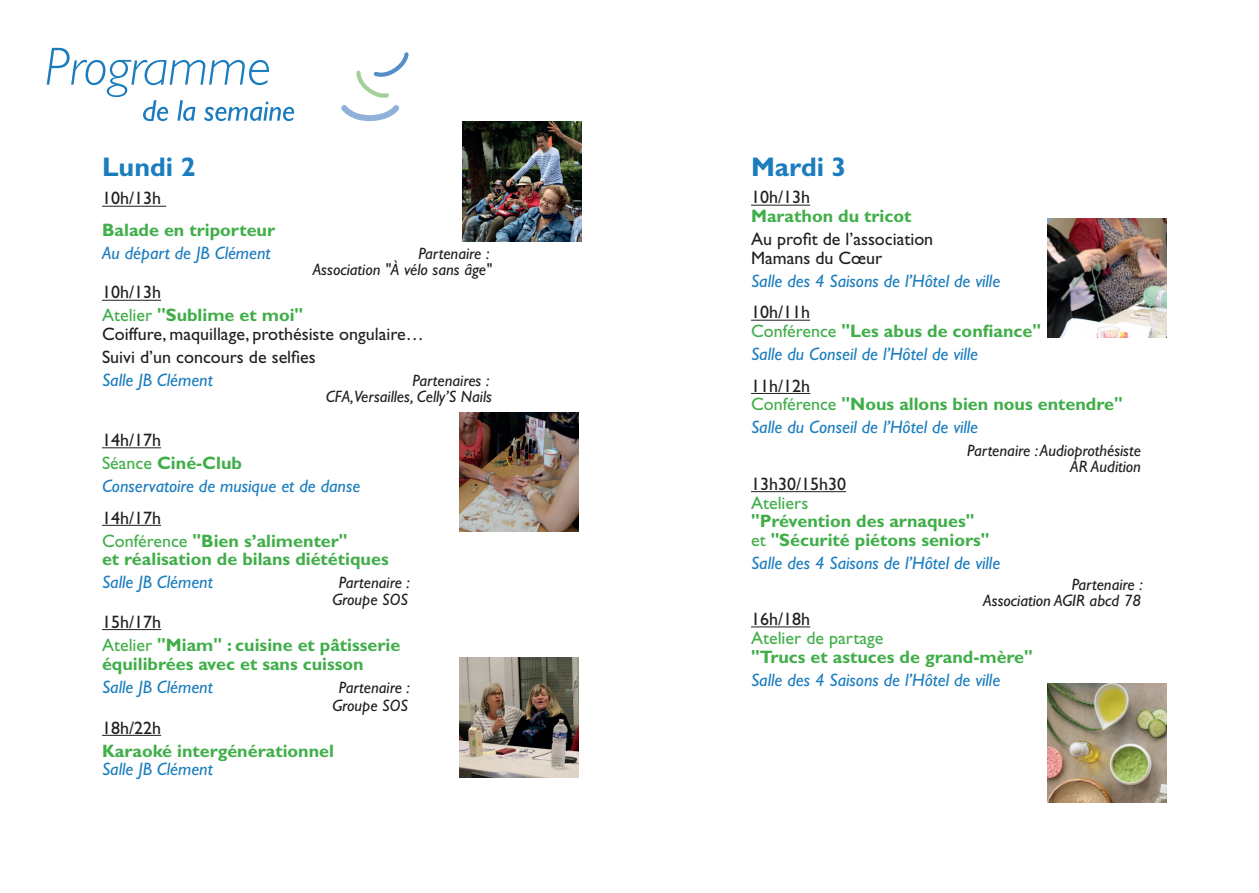
<style>
.page{position:relative;width:1259px;height:893px;background:#fff}
.page>*{position:absolute;margin:0;border:0;box-sizing:border-box;transform-origin:0 0}
.t1{font:700 27px "Gill Sans Std";color:#1b7dbe}
.t2{font:700 18px/23px "Gill Sans Std";color:#40ae49}
.t3{font:italic 18px/23px "Gill Sans Std";color:#1b7dbe}
.t4{font:18px/22.5px "Gill Sans Std";color:#231f20}
.t5{font:18px "Gill Sans Std";color:#40ae49}
.t6{font:italic 16.5px/16.5px "Gill Sans Std";color:#231f20;text-align:right}
.s1{font-weight:400;color:#231f20}
.s2{font-weight:400}
.s3{font-style:normal;color:#231f20}
.s4{font-style:normal;color:#40ae49}
.s5{font-weight:700;font-style:normal;color:#40ae49}
</style>
<div class="page">
<svg style="left:47px;top:48px;width:248px;height:73px"></svg>
<hr style="left:102px;top:447px;width:59px;height:1px;background:#231f20">
<hr style="left:102px;top:525px;width:59px;height:1px;background:#231f20">
<hr style="left:102px;top:629px;width:59px;height:1px;background:#231f20">
<hr style="left:102px;top:735px;width:59px;height:1px;background:#231f20">
<hr style="left:751px;top:491px;width:95px;height:1px;background:#231f20">
<hr style="left:751px;top:626px;width:59px;height:1px;background:#231f20">
<hr style="left:102px;top:206px;width:64px;height:1px;background:#231f20">
<hr style="left:102px;top:300px;width:59px;height:1px;background:#231f20">
<img style="left:459px;top:412px;width:119px;height:119px">
<img style="left:462px;top:122px;width:119px;height:119px">
<img style="left:1047px;top:683px;width:120px;height:119px">
<hr style="left:751px;top:205px;width:59px;height:1px;background:#231f20">
<hr style="left:751px;top:320px;width:59px;height:1px;background:#231f20">
<hr style="left:751px;top:393px;width:59px;height:1px;background:#231f20">
<img style="left:1047px;top:218px;width:120px;height:119px">
<img style="left:459px;top:658px;width:119px;height:119px">
<svg style="left:341px;top:52px;width:68px;height:69px"></svg>
<h1 class="t1" style="left:102px;top:151px;width:95px">Lundi 2</h1>
<p class="t4" style="left:102px;top:187px;width:61px">10h/13h</p>
<p class="t2" style="left:102px;top:218px;width:175px">Balade en triporteur</p>
<p class="t3" style="left:102px;top:242px;width:170px">Au départ de JB Clément</p>
<p class="t6" style="left:313px;top:245px;width:181px">Partenaire :<br>Association "À vélo sans âge"</p>
<p class="t2" style="left:102px;top:281px;width:203px"><span class="s1">10h/13h<br></span><span class="s2">Atelier</span> "Sublime et moi"</p>
<p class="t4" style="left:102px;top:323px;width:323px">Coiffure, maquillage, prothésiste ongulaire…<br>Suivi d’un concours de selfies</p>
<p class="t3" style="left:102px;top:368px;width:112px">Salle JB Clément</p>
<p class="t6" style="left:326px;top:372px;width:168px">Partenaires :<br>CFA,Versailles, Celly’S Nails</p>
<p class="t3" style="left:102px;top:429px;width:260px"><span class="s3">14h/17h<br></span><span class="s4">Séance</span> <span class="s5">Ciné-Club<br></span>Conservatoire de musique et de danse</p>
<p class="t2" style="left:102px;top:506px;width:247px"><span class="s1">14h/17h<br></span><span class="s2">Conférence</span> "Bien s’alimenter"</p>
<p class="t2" style="left:102px;top:548px;width:288px">et réalisation de bilans diététiques</p>
<p class="t3" style="left:102px;top:571px;width:112px">Salle JB Clément</p>
<p class="t6" style="left:332px;top:575px;width:79px;text-align:center">Partenaire :<br>Groupe SOS</p>
<p class="t2" style="left:102px;top:610px;width:300px"><span class="s1">15h/17h<br></span><span class="s2">Atelier</span> "Miam" : cuisine et pâtisserie</p>
<p class="t2" style="left:102px;top:652px;width:263px">équilibrées avec et sans cuisson</p>
<p class="t3" style="left:102px;top:675px;width:112px">Salle JB Clément</p>
<p class="t6" style="left:332px;top:678px;width:79px;line-height:18px;text-align:center">Partenaire :<br>Groupe SOS</p>
<p class="t4" style="left:102px;top:716px;width:61px">18h/22h</p>
<p class="t2" style="left:102px;top:739px;width:233px">Karaoké intergénérationnel</p>
<p class="t3" style="left:102px;top:758px;width:112px">Salle JB Clément</p>
<h1 class="t1" style="left:751px;top:151px;width:97px">Mardi 3</h1>
<p class="t4" style="left:751px;top:186px;width:61px">10h/13h</p>
<p class="t2" style="left:751px;top:205px;width:162px">Marathon du tricot</p>
<p class="t4" style="left:751px;top:230px;width:184px;line-height:18.8px">Au profit de l’association<br>Mamans du Cœur</p>
<p class="t3" style="left:751px;top:269px;width:251px">Salle des 4 Saisons de l’Hôtel de ville</p>
<p class="t2" style="left:751px;top:303px;width:291px;line-height:18.8px"><span class="s1">10h/11h<br></span><span class="s2">Conférence</span> "Les abus de confiance"</p>
<p class="t3" style="left:751px;top:343px;width:229px">Salle du Conseil de l’Hôtel de ville</p>
<p class="t2" style="left:751px;top:376px;width:373px;line-height:18.8px"><span class="s1">11h/12h<br></span><span class="s2">Conférence</span> "Nous allons bien nous entendre"</p>
<p class="t3" style="left:751px;top:416px;width:229px">Salle du Conseil de l’Hôtel de ville</p>
<p class="t6" style="left:967px;top:442px;width:175px">Partenaire : Audioprothésiste<br>AR Audition</p>
<p class="t4" style="left:751px;top:473px;width:97px">13h30/15h30</p>
<p class="t5" style="left:751px;top:492px;width:59px">Ateliers</p>
<p class="t2" style="left:751px;top:512px;width:240px;line-height:18.8px">"Prévention des arnaques" <span class="s2">et</span> "Sécurité piétons seniors"</p>
<p class="t3" style="left:751px;top:552px;width:251px">Salle des 4 Saisons de l’Hôtel de ville</p>
<p class="t6" style="left:983px;top:576px;width:161px">Partenaire :<br>Association AGIR abcd 78</p>
<p class="t4" style="left:751px;top:608px;width:61px">16h/18h</p>
<p class="t5" style="left:751px;top:627px;width:134px">Atelier de partage</p>
<p class="t2" style="left:751px;top:645px;width:283px">"Trucs et astuces de grand-mère"</p>
<p class="t3" style="left:751px;top:668px;width:251px">Salle des 4 Saisons de l’Hôtel de ville</p>
</div>
